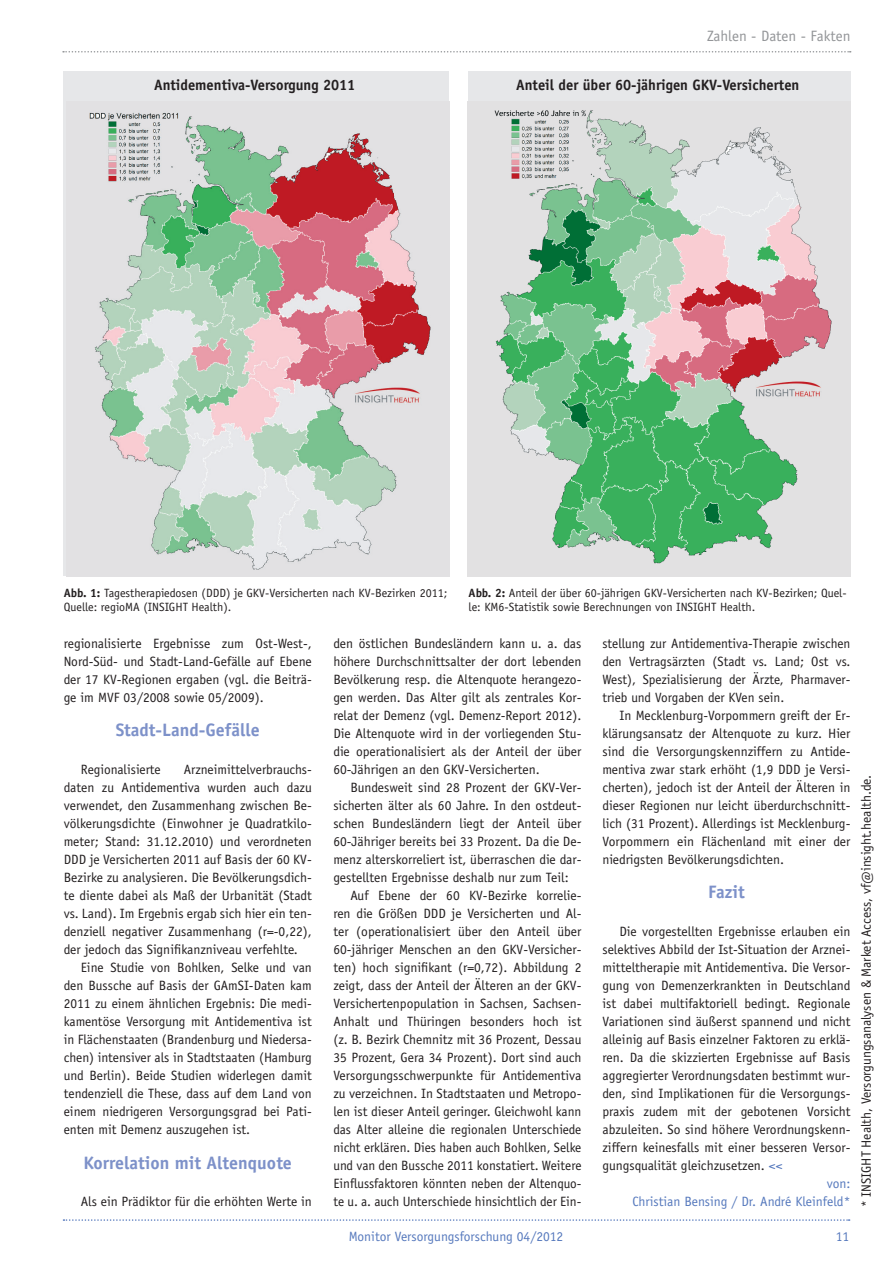
<style>
.page{position:relative;width:893px;height:1263px;background:#fff}
.page>*{position:absolute;margin:0;border:0;box-sizing:border-box;transform-origin:0 0}
._06_Zwischenüberschr{font:700 18px "Officina Sans";color:#7d91c9}
._11_Bildtext_rechtsb{font:700 15px "Officina Sans";color:#231f20}
.t1{font:15px "Officina Sans";color:#939598}
._04_Fließtext_Einzug{font:13.5px/18px "Officina Sans";color:#231f20;text-align:justify}
._04_Fließtext_Einzug-2{font:13.5px "Officina Sans";color:#5679bd}
._04_Fließtext{font:13.5px "Officina Sans";color:#231f20}
._05_Bildunterschrift{font:12px/14.4px "Officina Sans";color:#231f20}
.s1{font-weight:700}
.s2{color:#5679bd}
</style>
<div class="page">
<svg style="left:63px;top:51px;width:788px;height:2px"></svg>
<svg style="left:63px;top:1219px;width:787px;height:2px"></svg>
<div style="left:63px;top:71px;width:386px;height:505px;background:#e6e7e9"></div>
<img style="left:89px;top:111px;width:342px;height:459px">
<div style="left:468px;top:71px;width:382px;height:505px;background:#e2e1e2"></div>
<img style="left:494px;top:110px;width:338px;height:454px">
<p class="t1" style="left:707px;top:27px;width:145px">Zahlen - Daten - Fakten</p>
<p class="_11_Bildtext_rechtsb" style="left:154px;top:76px;width:203px">Antidementiva-Versorgung 2011</p>
<p class="_11_Bildtext_rechtsb" style="left:516px;top:76px;width:285px">Anteil der über 60-jährigen GKV-Versicherten</p>
<p class="_05_Bildunterschrift" style="left:64px;top:586px;width:385px"><span class="s1">Abb. 1:</span> Tagestherapiedosen (DDD) je GKV-Versicherten nach KV-Bezirken 2011;<br>Quelle: regioMA (INSIGHT Health).</p>
<p class="_04_Fließtext_Einzug" style="left:333px;top:634px;width:250px">den östlichen Bundesländern kann u. a. das höhere Durchschnittsalter der dort lebenden Bevölkerung resp. die Altenquote herangezo&shy;gen werden. Das Alter gilt als zentrales Kor&shy;relat der Demenz (vgl. Demenz-Report 2012).<br>Die Altenquote wird in der vorliegenden Stu&shy;die operationalisiert als der Anteil der über 60-Jährigen an den GKV-Versicherten.</p>
<p class="_04_Fließtext_Einzug" style="left:333px;top:778px;width:250px;text-indent:17px">Bundesweit sind 28 Prozent der GKV-Ver&shy;sicherten älter als 60 Jahre. In den ostdeut&shy;schen Bundesländern liegt der Anteil über 60-Jähriger bereits bei 33 Prozent. Da die De&shy;menz alterskorreliert ist, überraschen die dar&shy;gestellten Ergebnisse deshalb nur zum Teil:</p>
<p class="_04_Fließtext_Einzug" style="left:333px;top:886px;width:250px;text-indent:17px">Auf Ebene der 60 KV-Bezirke korrelie&shy;ren die Größen DDD je Versicherten und Al&shy;ter (operationalisiert über den Anteil über 60-jähriger Menschen an den GKV-Versicher&shy;ten) hoch signifikant (r=0,72). Abbildung 2 zeigt, dass der Anteil der Älteren an der GKV-Versichertenpopulation in Sachsen, Sachsen-Anhalt und Thüringen besonders hoch ist (z. B. Bezirk Chemnitz mit 36 Prozent, Dessau 35 Prozent, Gera 34 Prozent). Dort sind auch Versorgungsschwerpunkte für Antidementiva zu verzeichnen. In Stadtstaaten und Metropo&shy;len ist dieser Anteil geringer. Gleichwohl kann das Alter alleine die regionalen Unterschiede nicht erklären. Dies haben auch Bohlken, Selke und van den Bussche 2011 konstatiert. Weitere Einflussfaktoren könnten neben der Altenquo&shy;te u. a. auch Unterschiede hinsichtlich der Ein-</p>
<p class="_05_Bildunterschrift" style="left:469px;top:586px;width:379px"><span class="s1">Abb. 2:</span> Anteil der über 60-jährigen GKV-Versicherten nach KV-Bezirken; Quel&shy;le: KM6-Statistik sowie Berechnungen von INSIGHT Health.</p>
<p class="_04_Fließtext_Einzug" style="left:602px;top:634px;width:250px">stellung zur Antidementiva-Therapie zwischen den Vertragsärzten (Stadt vs. Land; Ost vs.<br>West), Spezialisierung der Ärzte, Pharmaver&shy;trieb und Vorgaben der KVen sein.</p>
<p class="_04_Fließtext_Einzug" style="left:602px;top:706px;width:250px;text-indent:17px">In Mecklenburg-Vorpommern greift der Er&shy;klärungsansatz der Altenquote zu kurz. Hier sind die Versorgungskennziffern zu Antide&shy;mentiva zwar stark erhöht (1,9 DDD je Versi&shy;cherten), jedoch ist der Anteil der Älteren in dieser Regionen nur leicht überdurchschnitt&shy;lich (31 Prozent). Allerdings ist Mecklenburg-Vorpommern ein Flächenland mit einer der niedrigsten Bevölkerungsdichten.</p>
<p class="_06_Zwischenüberschr" style="left:708px;top:881px;width:38px">Fazit</p>
<p class="_04_Fließtext_Einzug" style="left:602px;top:922px;width:250px;text-indent:17px">Die vorgestellten Ergebnisse erlauben ein selektives Abbild der Ist-Situation der Arznei&shy;mitteltherapie mit Antidementiva. Die Versor&shy;gung von Demenzerkrankten in Deutschland ist dabei multifaktoriell bedingt. Regionale Variationen sind äußerst spannend und nicht alleinig auf Basis einzelner Faktoren zu erklä&shy;ren. Da die skizzierten Ergebnisse auf Basis aggregierter Verordnungsdaten bestimmt wur&shy;den, sind Implikationen für die Versorgungs&shy;praxis zudem mit der gebotenen Vorsicht abzuleiten. So sind höhere Verordnungskenn&shy;ziffern keinesfalls mit einer besseren Versor&shy;gungsqualität gleichzusetzen. <span class="s2">&lt;&lt;</span></p>
<p class="_04_Fließtext_Einzug-2" style="left:827px;top:1176px;width:25px">von:</p>
<p class="_04_Fließtext_Einzug-2" style="left:632px;top:1194px;width:220px">Christian Bensing / Dr. André Kleinfeld*</p>
<p class="_04_Fließtext_Einzug" style="left:64px;top:634px;width:250px">regionalisierte Ergebnisse zum Ost-West-, Nord-Süd- und Stadt-Land-Gefälle auf Ebene der 17 KV-Regionen ergaben (vgl. die Beiträ&shy;ge im MVF 03/2008 sowie 05/2009).</p>
<p class="_06_Zwischenüberschr" style="left:116px;top:719px;width:146px">Stadt-Land-Gefälle</p>
<p class="_04_Fließtext_Einzug" style="left:81px;top:760px;width:81px">Regionalisierte</p>
<p class="_04_Fließtext_Einzug" style="left:64px;top:760px;width:250px;text-indent:120px">Arzneimittelverbrauchs&shy;daten zu Antidementiva wurden auch dazu verwendet, den Zusammenhang zwischen Be&shy;völkerungsdichte (Einwohner je Quadratkilo&shy;meter; Stand: 31.12.2010) und verordneten DDD je Versicherten 2011 auf Basis der 60 KV-Bezirke zu analysieren. Die Bevölkerungsdich&shy;te diente dabei als Maß der Urbanität (Stadt vs. Land). Im Ergebnis ergab sich hier ein ten&shy;denziell negativer Zusammenhang (r=-0,22), der jedoch das Signifikanzniveau verfehlte.</p>
<p class="_04_Fließtext_Einzug" style="left:64px;top:958px;width:250px;text-indent:17px">Eine Studie von Bohlken, Selke und van den Bussche auf Basis der GAmSI-Daten kam 2011 zu einem ähnlichen Ergebnis: Die medi&shy;kamentöse Versorgung mit Antidementiva ist in Flächenstaaten (Brandenburg und Niedersa&shy;chen) intensiver als in Stadtstaaten (Hamburg und Berlin). Beide Studien widerlegen damit tendenziell die These, dass auf dem Land von einem niedrigeren Versorgungsgrad bei Pati&shy;enten mit Demenz auszugehen ist.</p>
<p class="_06_Zwischenüberschr" style="left:84px;top:1151px;width:210px">Korrelation mit Altenquote</p>
<p class="_04_Fließtext_Einzug" style="left:81px;top:1192px;width:233px">Als ein Prädiktor für die erhöhten Werte in</p>
<p class="_04_Fließtext_Einzug-2" style="left:349px;top:1228px;width:216px">Monitor Versorgungsforschung 04/2012</p>
<p class="_04_Fließtext_Einzug-2" style="left:836px;top:1228px;width:15px">11</p>
<p class="_04_Fließtext" style="left:858px;top:1207px;width:434px;rotate:-90deg">* INSIGHT Health, Versorgungsanalysen &amp; Market Access, vf@insight.health.de.</p>
</div>
